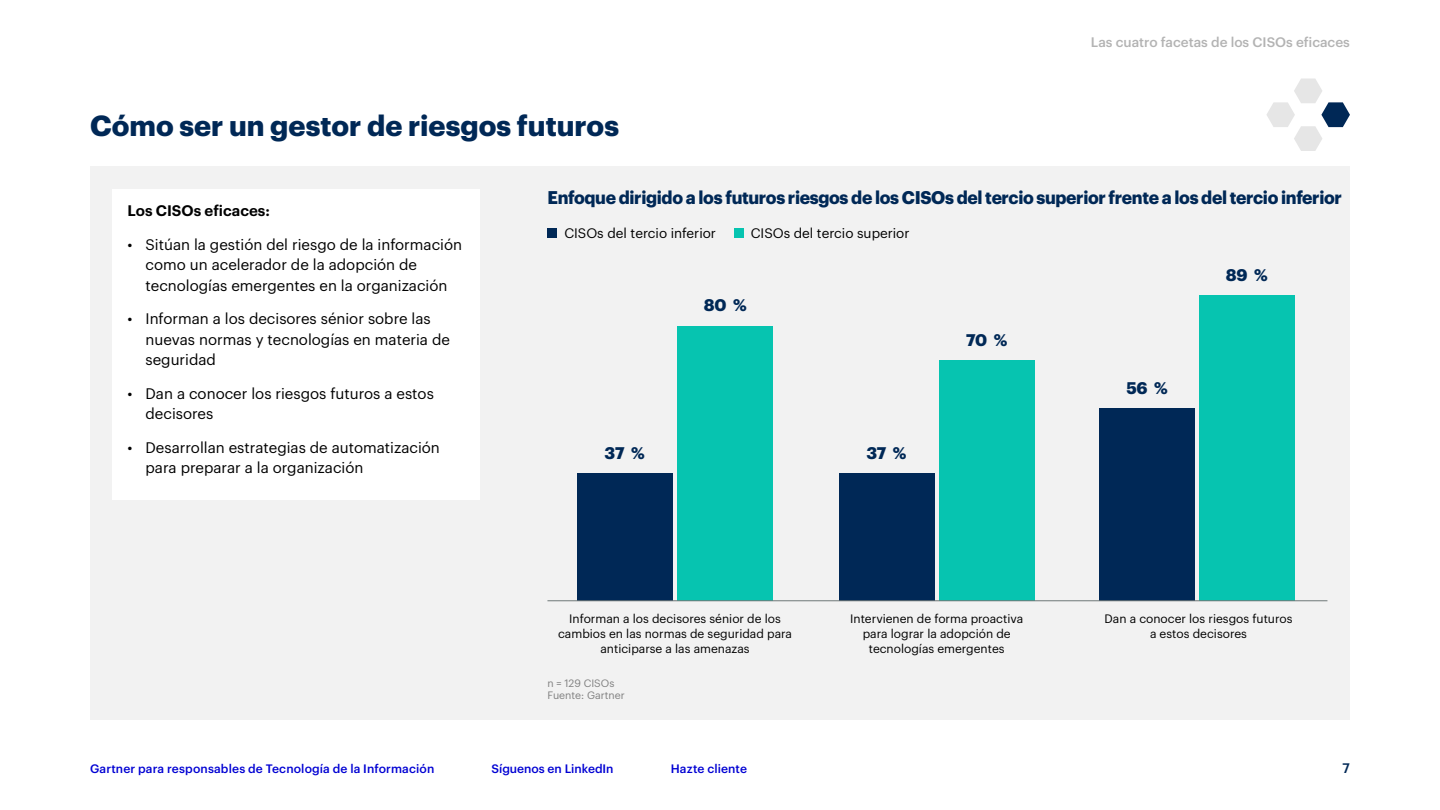
<style>
.page{position:relative;width:1440px;height:810px;background:#fff}
.page>*{position:absolute;margin:0;border:0;box-sizing:border-box;transform-origin:0 0}
.t1{font:700 28.5px "Graphik";color:#002856}
.t2{font:700 18px "Graphik";letter-spacing:-.02em;color:#002856;scale:.96 1}
.t3{font:700 16.5px "Graphik";letter-spacing:-.01em;color:#002856}
.t4{font:15px/20.2px "Graphik";color:#000}
.t5{font:600 15px "Graphik";color:#000}
.t6{font:13.5px "Graphik";color:#000}
.t7{font:500 13.5px "Graphik";color:#b3b3b3}
.t8{font:500 13.5px "Graphik";color:#002856}
.t9{font:12px/15px "Graphik";color:#000;text-align:center}
.t10{font:500 12px "Graphik";letter-spacing:.01em;color:#0000d3}
.t11{font:10.5px/12px "Graphik";color:#808080}
</style>
<div class="page">
<div style="left:90px;top:166px;width:1260px;height:554px;background:#f2f2f2"></div>
<div style="left:577px;top:474px;width:95px;height:127px;background:#002856"></div>
<div style="left:677px;top:326px;width:95px;height:275px;background:#06c4b0"></div>
<div style="left:547px;top:229px;width:10px;height:9px;background:#002856"></div>
<div style="left:734px;top:229px;width:9px;height:9px;background:#06c4b0"></div>
<div style="left:839px;top:474px;width:95px;height:127px;background:#002856"></div>
<div style="left:939px;top:360px;width:95px;height:241px;background:#06c4b0"></div>
<div style="left:1199px;top:295px;width:95px;height:306px;background:#06c4b0"></div>
<div style="left:1099px;top:409px;width:95px;height:192px;background:#002856"></div>
<hr style="left:547px;top:600px;width:780px;height:1px;background:#6f7878">
<div style="left:112px;top:189px;width:368px;height:311px;background:#fff"></div>
<svg style="left:1266px;top:79px;width:84px;height:72px"></svg>
<h1 class="t1" style="left:90px;top:104px;width:531px">Cómo ser un gestor de riesgos futuros</h1>
<p class="t7" style="left:1091px;top:32px;width:260px">Las cuatro facetas de los CISOs eficaces</p>
<p class="t5" style="left:128px;top:200px;width:144px">Los CISOs eficaces:</p>
<p class="t4" style="left:146px;top:233px;width:318px;text-indent:-18px">• Sitúan la gestión del riesgo de la información como un acelerador de la adopción de tecnologías emergentes en la organización</p>
<p class="t4" style="left:146px;top:308px;width:306px;text-indent:-18px">• Informan a los decisores sénior sobre las nuevas normas y tecnologías en materia de seguridad</p>
<p class="t4" style="left:146px;top:382px;width:290px;text-indent:-18px">• Dan a conocer los riesgos futuros a estos decisores</p>
<p class="t4" style="left:146px;top:436px;width:296px;text-indent:-18px">• Desarrollan estrategias de automatización para preparar a la organización</p>
<p class="t2" style="left:547px;top:183px;width:829px">Enfoque dirigido a los futuros riesgos de los CISOs del tercio superior frente a los del tercio inferior</p>
<p class="t6" style="left:564px;top:223px;width:153px">CISOs del tercio inferior</p>
<p class="t6" style="left:751px;top:223px;width:160px">CISOs del tercio superior</p>
<p class="t3" style="left:604px;top:440px;width:42px">37 %</p>
<p class="t3" style="left:704px;top:293px;width:44px">80 %</p>
<p class="t3" style="left:866px;top:440px;width:42px">37 %</p>
<p class="t3" style="left:966px;top:327px;width:43px">70 %</p>
<p class="t9" style="left:558px;top:610px;width:235px">Informan a los decisores sénior de los cambios en las normas de seguridad para anticiparse a las amenazas</p>
<p class="t11" style="left:547px;top:676px;width:79px">n = 129 CISOs<br>Fuente: Gartner</p>
<p class="t9" style="left:850px;top:610px;width:175px">Intervienen de forma proactiva para lograr la adopción de tecnologías emergentes</p>
<p class="t3" style="left:1126px;top:375px;width:43px">56 %</p>
<p class="t3" style="left:1226px;top:262px;width:43px">89 %</p>
<p class="t9" style="left:1104px;top:610px;width:189px">Dan a conocer los riesgos futuros a estos decisores</p>
<p class="t10" style="left:90px;top:760px;width:346px">Gartner para responsables de Tecnología de la Información</p>
<p class="t10" style="left:491px;top:760px;width:124px">Síguenos en LinkedIn</p>
<p class="t10" style="left:671px;top:760px;width:78px">Hazte cliente</p>
<p class="t8" style="left:1342px;top:758px;width:9px">7</p>
</div>
